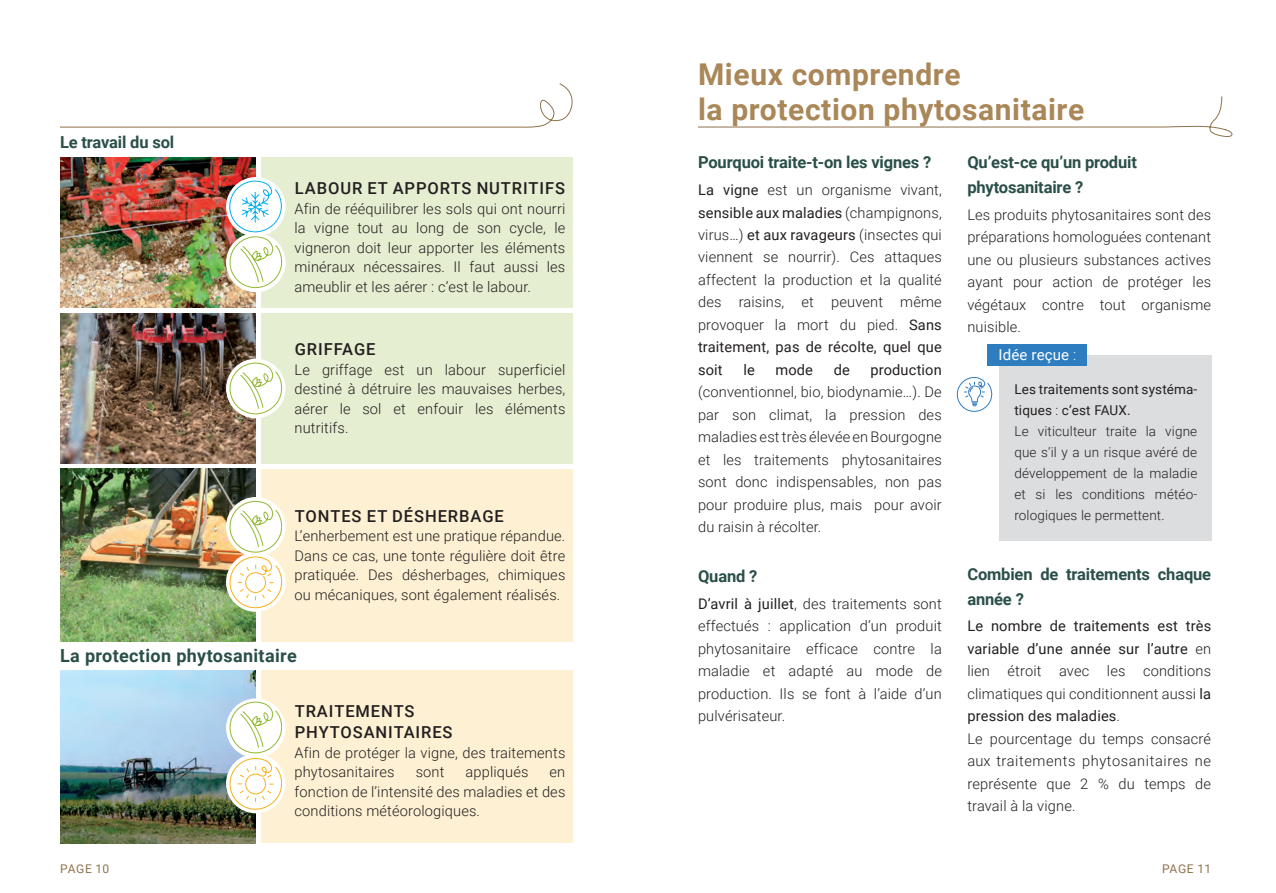
<style>
.page{position:relative;width:1276px;height:893px;background:#fff}
.page>*{position:absolute;margin:0;border:0;box-sizing:border-box;transform-origin:0 0}
.t1{font:700 30px "Roboto";letter-spacing:.02em;color:#aa8758}
.t2{font:700 18px "Roboto";letter-spacing:.02em;color:#2a4f49}
.t3{font:700 16.5px/24.8px "Roboto";letter-spacing:-.01em;color:#2a4f49}
.t4{font:500 16.5px/21px "Roboto";letter-spacing:.055em;color:#231f20}
.t5{font:15px "Roboto";letter-spacing:.01em;color:#fff}
.t6{font:300 14.7px/22.5px "Roboto";letter-spacing:.01em;color:#231f20;text-align:justify}
.t7{font:14.7px/22.5px "Roboto";letter-spacing:.01em;color:#231f20;text-align:justify}
.t8{font:300 13.5px/21px "Roboto";letter-spacing:.01em;color:#231f20;text-align:justify}
.t9{font:13.5px/21px "Roboto";letter-spacing:.01em;color:#231f20}
.t10{font:12px "Roboto";letter-spacing:.035em;color:#8f724a}
.s1{font-weight:400}
.s2{font-weight:300}
</style>
<div class="page">
<div style="left:261px;top:157px;width:312px;height:151px;background:#e5eed0"></div>
<div style="left:261px;top:313px;width:312px;height:151px;background:#e5eed0"></div>
<div style="left:261px;top:469px;width:312px;height:173px;background:#fef1d3"></div>
<div style="left:261px;top:670px;width:312px;height:173px;background:#fef1d3"></div>
<img style="left:60px;top:158px;width:196px;height:150px">
<img style="left:60px;top:313px;width:196px;height:151px">
<img style="left:60px;top:469px;width:196px;height:173px">
<img style="left:60px;top:670px;width:196px;height:173px">
<div style="left:226px;top:233px;width:60px;height:59px;background:#fff;border-radius:50%"></div>
<div style="left:226px;top:359px;width:60px;height:59px;background:#fff;border-radius:50%"></div>
<div style="left:226px;top:497px;width:60px;height:59px;background:#fff;border-radius:50%"></div>
<svg style="left:226px;top:698px;width:60px;height:60px"></svg>
<svg style="left:226px;top:552px;width:60px;height:60px"></svg>
<div style="left:226px;top:754px;width:60px;height:59px;background:#fff;border-radius:50%"></div>
<div style="left:226px;top:177px;width:60px;height:60px;background:#fff;border-radius:50%"></div>
<div style="left:999px;top:355px;width:212px;height:186px;background:#dcdddf"></div>
<div style="left:987px;top:345px;width:100px;height:21px;background:#2e7dc1"></div>
<svg style="left:228px;top:362px;width:56px;height:53px"></svg>
<svg style="left:228px;top:500px;width:56px;height:109px"></svg>
<svg style="left:228px;top:701px;width:56px;height:109px"></svg>
<svg style="left:228px;top:180px;width:56px;height:109px"></svg>
<svg style="left:956px;top:377px;width:37px;height:35px"></svg>
<svg style="left:60px;top:83px;width:513px;height:45px"></svg>
<svg style="left:698px;top:96px;width:535px;height:41px"></svg>
<p class="t3" style="left:60px;top:129px;width:116px">Le travail du sol</p>
<p class="t4" style="left:295px;top:177px;width:272px">LABOUR ET APPORTS NUTRITIFS</p>
<p class="t6" style="left:294px;top:198px;width:272px;line-height:19.5px">Afin de rééquilibrer les sols qui ont nourri la vigne tout au long de son cycle, le vigneron doit leur apporter les éléments minéraux nécessaires. Il faut aussi les ameublir et les aérer : c’est le labour.</p>
<p class="t4" style="left:295px;top:338px;width:82px">GRIFFAGE</p>
<p class="t6" style="left:294px;top:359px;width:272px;line-height:19.5px">Le griffage est un labour superficiel destiné à détruire les mauvaises herbes, aérer le sol et enfouir les éléments nutritifs.</p>
<p class="t4" style="left:295px;top:505px;width:210px">TONTES ET DÉSHERBAGE</p>
<p class="t6" style="left:294px;top:526px;width:272px;line-height:19.5px">L’enherbement est une pratique répandue.<br>Dans ce cas, une tonte régulière doit être pratiquée. Des désherbages, chimiques ou mécaniques, sont également réalisés.</p>
<p class="t2" style="left:60px;top:643px;width:238px">La protection phytosanitaire</p>
<p class="t4" style="left:295px;top:700px;width:159px">TRAITEMENTS<br>PHYTOSANITAIRES</p>
<p class="t6" style="left:294px;top:742px;width:272px;line-height:19.5px">Afin de protéger la vigne, des traitements phytosanitaires</p>
<p class="t6" style="left:416px;top:760px;width:30px">sont</p>
<p class="t6" style="left:465px;top:760px;width:64px">appliqués</p>
<p class="t6" style="left:294px;top:762px;width:272px;line-height:19.5px;text-indent:255px">en fonction de l’intensité des maladies et des conditions météorologiques.</p>
<p class="t1" style="left:698px;top:54px;width:264px">Mieux comprendre</p>
<p class="t1" style="left:698px;top:88px;width:388px">la protection phytosanitaire</p>
<p class="t3" style="left:698px;top:149px;width:235px">Pourquoi traite-t-on les vignes ?</p>
<p class="t6" style="left:698px;top:178px;width:245px"><span class="s1">La vigne</span> est un organisme vivant, <span class="s1">sensible aux maladies</span> (champignons, virus…) <span class="s1">et aux ravageurs</span> (insectes qui viennent se nourrir). Ces attaques affectent la production et la qualité des raisins, et peuvent même provoquer la mort du pied. <span class="s1">Sans traitement, pas de récolte, quel que soit</span></p>
<p class="t6" style="left:698px;top:358px;width:245px;text-indent:172px"><span class="s1">production </span>(conventionnel, bio, biodynamie…). De par son climat, la pression des maladies est très élevée en Bourgogne et les traitements phytosanitaires sont donc indispensables, non pas pour produire plus, mais pour avoir du raisin à récolter.</p>
<p class="t3" style="left:698px;top:563px;width:61px">Quand ?</p>
<p class="t6" style="left:698px;top:592px;width:245px"><span class="s1">D’avril à juillet</span>, des traitements sont effectués : application d’un produit phytosanitaire efficace contre la maladie et adapté au mode de production. Ils se font à l’aide d’un pulvérisateur.</p>
<p class="t7" style="left:743px;top:358px;width:13px">le</p>
<p class="t7" style="left:775px;top:358px;width:39px">mode</p>
<p class="t7" style="left:833px;top:358px;width:18px">de</p>
<p class="t3" style="left:967px;top:149px;width:171px">Qu’est-ce qu’un produit phytosanitaire ?</p>
<p class="t6" style="left:967px;top:203px;width:245px">Les produits phytosanitaires sont des préparations homologuées contenant une ou plusieurs substances actives ayant pour action de protéger les végétaux contre tout organisme nuisible.</p>
<p class="t5" style="left:998px;top:344px;width:79px">Idée reçue <span class="s2">:</span></p>
<p class="t9" style="left:1014px;top:378px;width:184px">Les traitements sont systéma&shy;tiques <span class="s2">:</span> c’est FAUX.</p>
<p class="t8" style="left:1014px;top:420px;width:184px">Le viticulteur traite la vigne que s’il y a un risque avéré de développement de la maladie et si les conditions météo&shy;rologiques le permettent.</p>
<p class="t3" style="left:967px;top:561px;width:245px">Combien de traitements chaque année ?</p>
<p class="t7" style="left:967px;top:614px;width:245px">Le nombre de traitements est très variable d’une année sur l’autre <span class="s2">en lien étroit avec les conditions climatiques qui conditionnent aussi</span> la pression des maladies<span class="s2">.</span></p>
<p class="t6" style="left:967px;top:727px;width:245px">Le pourcentage du temps consacré aux traitements phytosanitaires ne représente que 2 % du temps de travail à la vigne.</p>
<p class="t10" style="left:60px;top:861px;width:50px">PAGE 10</p>
<p class="t10" style="left:1162px;top:861px;width:50px">PAGE 11</p>
</div>
